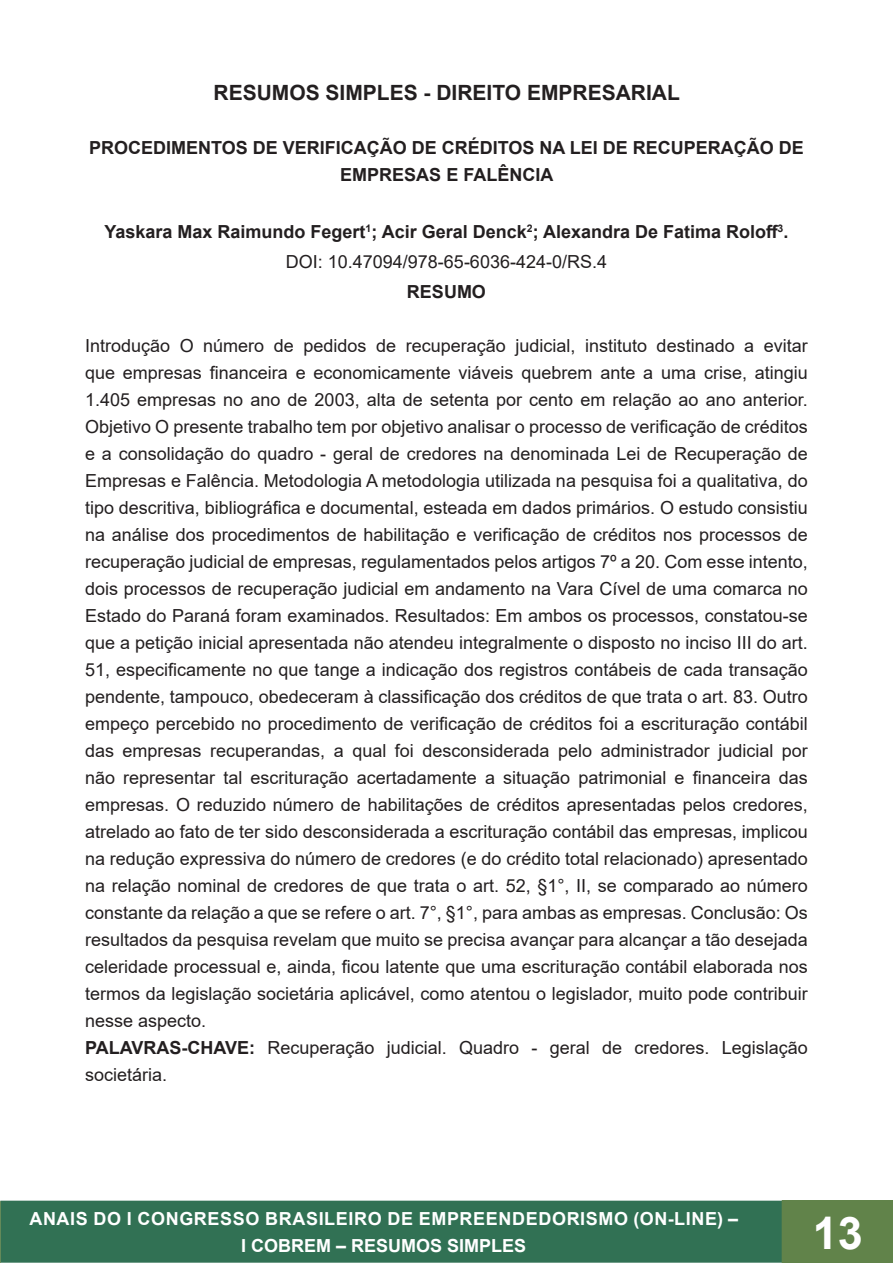
<style>
.page{position:relative;width:893px;height:1263px;background:#fff}
.page>*{position:absolute;margin:0;border:0;box-sizing:border-box;transform-origin:0 0}
.t1{font:700 45px "Arial";color:#fff}
.t2{font:700 21px "Arial";color:#231f20}
.t3{font:18px/27px "Arial";color:#231f20;text-align:justify}
.t4{font:700 18px/27px "Arial";color:#231f20;text-align:center}
.t5{font:700 18px/27px "Arial";letter-spacing:.035em;color:#fff;text-align:center}
.s1{font-weight:700}
</style>
<div class="page">
<div style="left:1px;top:1201px;width:782px;height:61px;background:#317154"></div>
<div style="left:0;top:1201px;width:784px;height:62px;border:2px solid #317154"></div>
<div style="left:782px;top:1200px;width:111px;height:63px;background:#61834a"></div>
<svg style="left:0;top:1201px;width:1px;height:62px"></svg>
<p class="t2" style="left:213px;top:78px;width:468px">RESUMOS SIMPLES - DIREITO EMPRESARIAL</p>
<p class="t4" style="left:89px;top:135px;width:716px">PROCEDIMENTOS DE VERIFICAÇÃO DE CRÉDITOS NA LEI DE RECUPERAÇÃO DE<br>EMPRESAS E FALÊNCIA</p>
<p class="t4" style="left:104px;top:219px;width:685px">Yaskara Max Raimundo Fegert<sup>1</sup>; Acir Geral Denck<sup>2</sup>; Alexandra De Fatima Roloff<sup>3</sup>.</p>
<p class="t3" style="left:286px;top:248px;width:323px">DOI: 10.47094/978-65-6036-424-0/RS.4</p>
<p class="t4" style="left:407px;top:279px;width:81px">RESUMO</p>
<p class="t3" style="left:85px;top:332px;width:724px">Introdução O número de pedidos de recuperação judicial, instituto destinado a evitar que empresas financeira e economicamente viáveis quebrem ante a uma crise, atingiu 1.405 empresas no ano de 2003, alta de setenta por cento em relação ao ano anterior.<br>Objetivo O presente trabalho tem por objetivo analisar o processo de verificação de créditos e a consolidação do quadro - geral de credores na denominada Lei de Recuperação de Empresas e Falência. Metodologia A metodologia utilizada na pesquisa foi a qualitativa, do tipo descritiva, bibliográfica e documental, esteada em dados primários. O estudo consistiu na análise dos procedimentos de habilitação e verificação de créditos nos processos de recuperação judicial de empresas, regulamentados pelos artigos 7º a 20. Com esse intento, dois processos de recuperação judicial em andamento na Vara Cível de uma comarca no Estado do Paraná foram examinados. Resultados: Em ambos os processos, constatou-se que a petição inicial apresentada não atendeu integralmente o disposto no inciso III do art.<br>51, especificamente no que tange a indicação dos registros contábeis de cada transação pendente, tampouco, obedeceram à classificação dos créditos de que trata o art. 83. Outro empeço percebido no procedimento de verificação de créditos foi a escrituração contábil das empresas recuperandas, a qual foi desconsiderada pelo administrador judicial por não representar tal escrituração acertadamente a situação patrimonial e financeira das empresas. O reduzido número de habilitações de créditos apresentadas pelos credores, atrelado ao fato de ter sido desconsiderada a escrituração contábil das empresas, implicou na redução expressiva do número de credores (e do crédito total relacionado) apresentado na relação nominal de credores de que trata o art. 52, §1°, II, se comparado ao número constante da relação a que se refere o art. 7°, §1°, para ambas as empresas. Conclusão: Os resultados da pesquisa revelam que muito se precisa avançar para alcançar a tão desejada celeridade processual e, ainda, ficou latente que uma escrituração contábil elaborada nos termos da legislação societária aplicável, como atentou o legislador, muito pode contribuir nesse aspecto.</p>
<p class="t3" style="left:85px;top:1034px;width:724px"><span class="s1">PALAVRAS-CHAVE:</span> Recuperação judicial. Quadro - geral de credores. Legislação societária.</p>
<p class="t5" style="left:29px;top:1205px;width:710px">ANAIS DO I CONGRESSO BRASILEIRO DE EMPREENDEDORISMO (ON-LINE) –<br>I COBREM – RESUMOS SIMPLES</p>
<h1 class="t1" style="left:813px;top:1201px;width:52px">13</h1>
</div>
